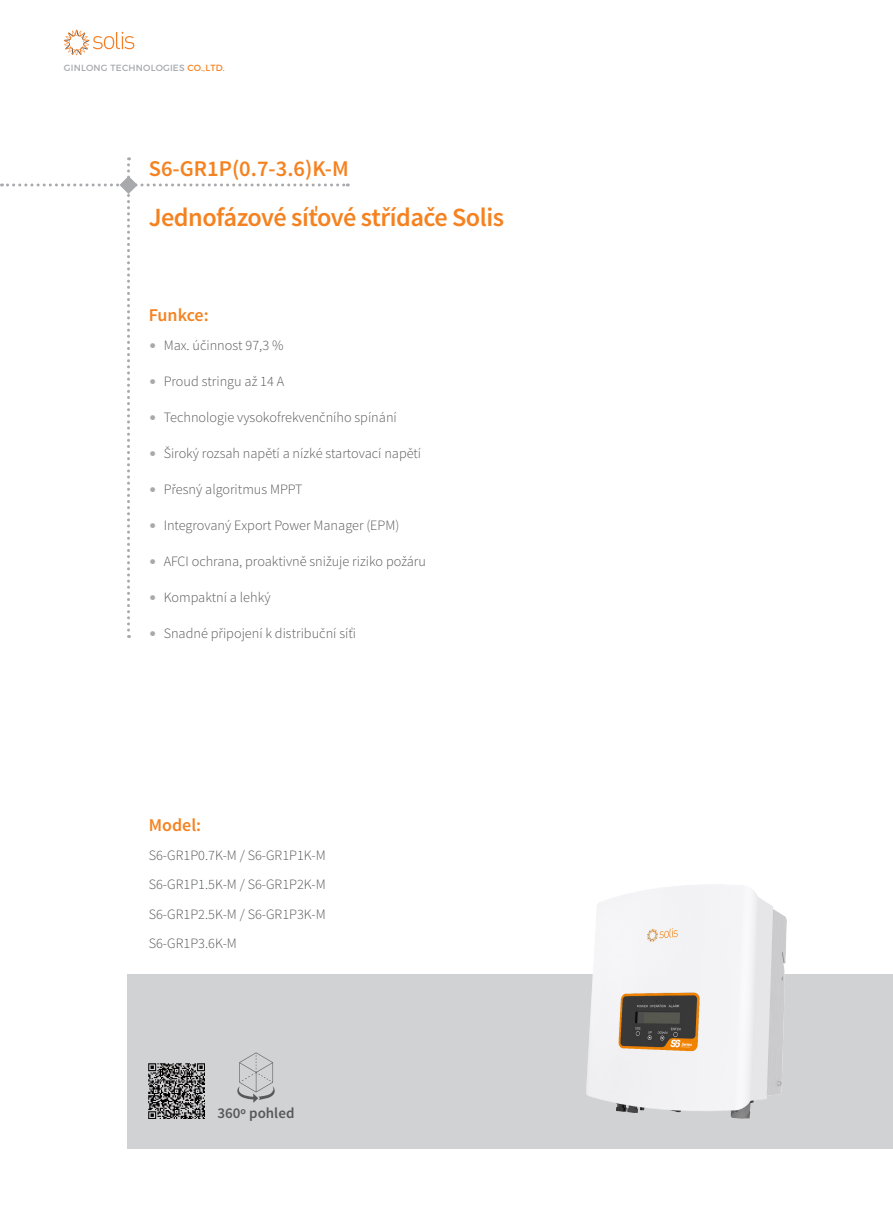
<style>
.page{position:relative;width:893px;height:1212px;background:#fff}
.page>*{position:absolute;margin:0;border:0;box-sizing:border-box;transform-origin:0 0}
.t1{font:600 26.25px "Source Sans Pro";letter-spacing:-.02em;color:#f58220}
.t2{font:600 22.5px "Source Sans Pro";color:#f58220}
.t3{font:600 18px "Source Sans Pro";color:#f58220}
.t4{font:600 15px "Source Sans Pro";color:#57585a}
.t5{font:300 14.25px/29.5px "Source Sans Pro";color:#57585a;text-align:justify}
.t6{font:9px "Montserrat";letter-spacing:.025em;color:#a8a9ad}
.s1{color:#f58220}
.s2{color:#a8a9ad}
</style>
<div class="page">
<div style="left:128px;top:974px;width:765px;height:174px;background:#d1d2d4"></div>
<svg style="left:64px;top:30px;width:70px;height:25px"></svg>
<img style="left:586px;top:884px;width:201px;height:234px">
<img style="left:149px;top:1063px;width:55px;height:55px">
<svg style="left:237px;top:1052px;width:38px;height:51px"></svg>
<svg style="left:1px;top:157px;width:347px;height:481px"></svg>
<p class="t6" style="left:64px;top:63px;width:163px">GINLONG TECHNOLOGIES <span class="s1">CO.,LTD.</span></p>
<h2 class="t2" style="left:149px;top:154px;width:201px">S6-GR1P(0.7-3.6)K-M</h2>
<h1 class="t1" style="left:149px;top:201px;width:357px">Jednofázové síťové střídače Solis</h1>
<p class="t3" style="left:149px;top:304px;width:61px">Funkce:</p>
<p class="t5" style="left:149px;top:330px;width:136px"><span class="s2">•</span> Max. účinnost 97,3 %</p>
<p class="t5" style="left:149px;top:366px;width:137px"><span class="s2">•</span> Proud stringu až 14 A</p>
<p class="t5" style="left:149px;top:402px;width:249px"><span class="s2">•</span> Technologie vysokofrekvenčního spínání</p>
<p class="t5" style="left:149px;top:438px;width:274px"><span class="s2">•</span> Široký rozsah napětí a nízké startovací napětí</p>
<p class="t5" style="left:149px;top:474px;width:155px"><span class="s2">•</span> Přesný algoritmus MPPT</p>
<p class="t5" style="left:149px;top:510px;width:252px"><span class="s2">•</span> Integrovaný Export Power Manager (EPM)</p>
<p class="t5" style="left:149px;top:546px;width:279px"><span class="s2">•</span> AFCI ochrana, proaktivně snižuje riziko požáru</p>
<p class="t5" style="left:149px;top:582px;width:123px"><span class="s2">•</span> Kompaktní a lehký</p>
<p class="t5" style="left:149px;top:618px;width:209px"><span class="s2">•</span> Snadné připojení k distribuční síťi</p>
<p class="t3" style="left:149px;top:814px;width:54px">Model:</p>
<p class="t5" style="left:149px;top:840px;width:178px">S6-GR1P0.7K-M / S6-GR1P1K-M S6-GR1P1.5K-M / S6-GR1P2K-M S6-GR1P2.5K-M / S6-GR1P3K-M S6-GR1P3.6K-M</p>
<p class="t4" style="left:218px;top:1104px;width:78px">360º pohled</p>
</div>
